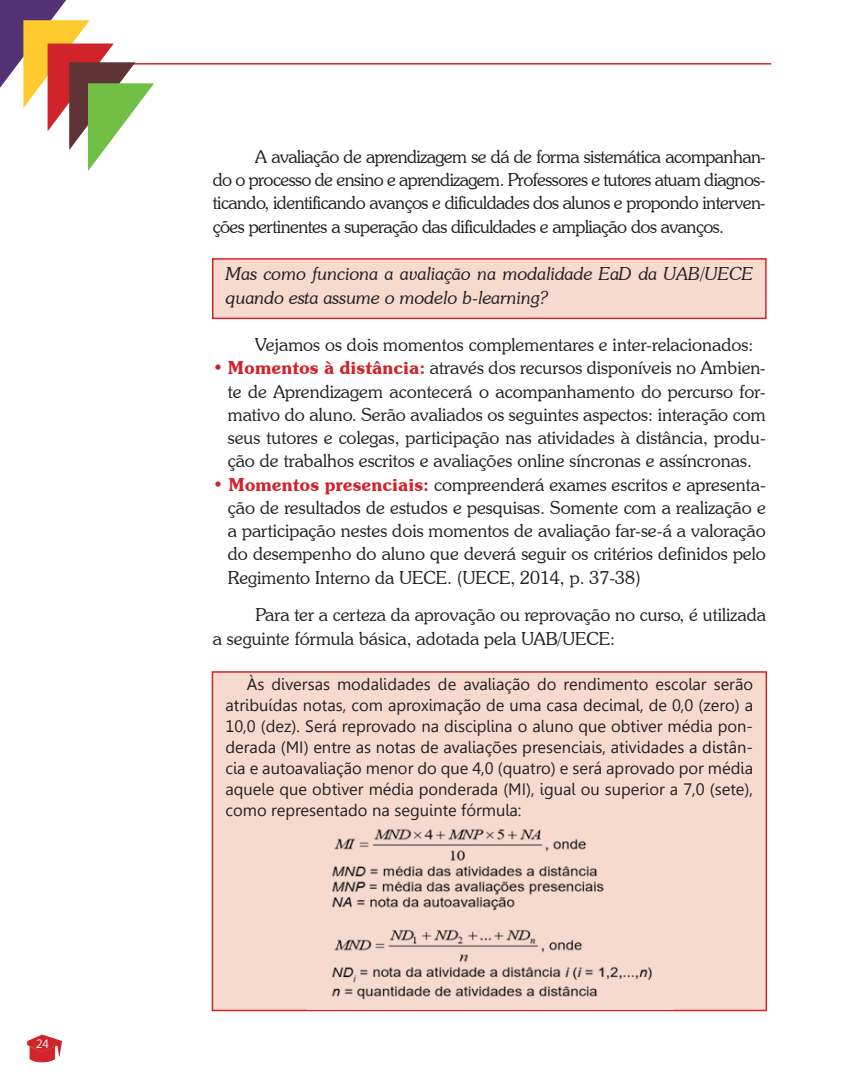
<style>
.page{position:relative;width:851px;height:1085px;background:#fff}
.page>*{position:absolute;margin:0;border:0;box-sizing:border-box;transform-origin:0 0}
.t1{font:300 18px/23.2px "Souvenir IT Cby BT";color:#231f20;text-align:justify}
.t2{font:italic 300 18px/24px "Souvenir IT Cby BT";color:#231f20}
.t3{font:16.5px/21px "Gisha";color:#231f20;text-align:justify}
.t4{font:12px "Gisha";color:#fff}
.s1{color:#d1232a}
.s2{font-weight:600;color:#d1232a}
</style>
<div class="page">
<svg style="left:28px;top:1034px;width:34px;height:27px"></svg>
<hr style="left:25px;top:63px;width:746px;height:2px;background:#d1232a">
<svg style="left:0;top:0;width:154px;height:171px"></svg>
<div style="left:212px;top:258px;width:554px;height:61px;background:#f7dace;border:2px solid #d1232a"></div>
<div style="left:212px;top:671px;width:555px;height:340px;background:#f7dace"></div>
<img style="left:306px;top:824px;width:366px;height:185px">
<p class="t4" style="left:36px;top:1036px;width:14px">24</p>
<p class="t1" style="left:213px;top:144px;width:554px;text-indent:43px">A avaliação de aprendizagem se dá de forma sistemática acompanhan&shy;do o processo de ensino e aprendizagem. Professores e tutores atuam diagnos&shy;ticando, identificando avanços e dificuldades dos alunos e propondo interven&shy;ções pertinentes a superação das dificuldades e ampliação dos avanços.</p>
<p class="t2" style="left:225px;top:261px;width:529px">Mas como funciona a avaliação na modalidade EaD da UAB/UECE quando esta assume o modelo b-learning?</p>
<p class="t1" style="left:255px;top:333px;width:499px">Vejamos os dois momentos complementares e inter-relacionados:</p>
<p class="t1" style="left:228px;top:356px;width:539px;text-indent:-15px"><span class="s1">•</span> <span class="s2">Momentos à distância:</span> através dos recursos disponíveis no Ambien&shy;te de Aprendizagem acontecerá o acompanhamento do percurso for&shy;mativo do aluno. Serão avaliados os seguintes aspectos: interação com seus tutores e colegas, participação nas atividades à distância, produ&shy;ção de trabalhos escritos e avaliações online síncronas e assíncronas.</p>
<p class="t1" style="left:228px;top:472px;width:539px;text-indent:-15px"><span class="s1">•</span> <span class="s2">Momentos presenciais:</span> compreenderá exames escritos e apresenta&shy;ção de resultados de estudos e pesquisas. Somente com a realização e a participação nestes dois momentos de avaliação far-se-á a valoração do desempenho do aluno que deverá seguir os critérios definidos pelo Regimento Interno da UECE. (UECE, 2014, p. 37-38)</p>
<p class="t1" style="left:213px;top:602px;width:554px;line-height:24px;text-indent:43px">Para ter a certeza da aprovação ou reprovação no curso, é utilizada a seguinte fórmula básica, adotada pela UAB/UECE:</p>
<p class="t3" style="left:225px;top:674px;width:529px;text-indent:21px">Às diversas modalidades de avaliação do rendimento escolar serão atribuídas notas, com aproximação de uma casa decimal, de 0,0 (zero) a 10,0 (dez). Será reprovado na disciplina o aluno que obtiver média pon&shy;derada (MI) entre as notas de avaliações presenciais, atividades a distân&shy;cia e autoavaliação menor do que 4,0 (quatro) e será aprovado por média aquele que obtiver média ponderada (MI), igual ou superior a 7,0 (sete), como representado na seguinte fórmula:</p>
</div>
